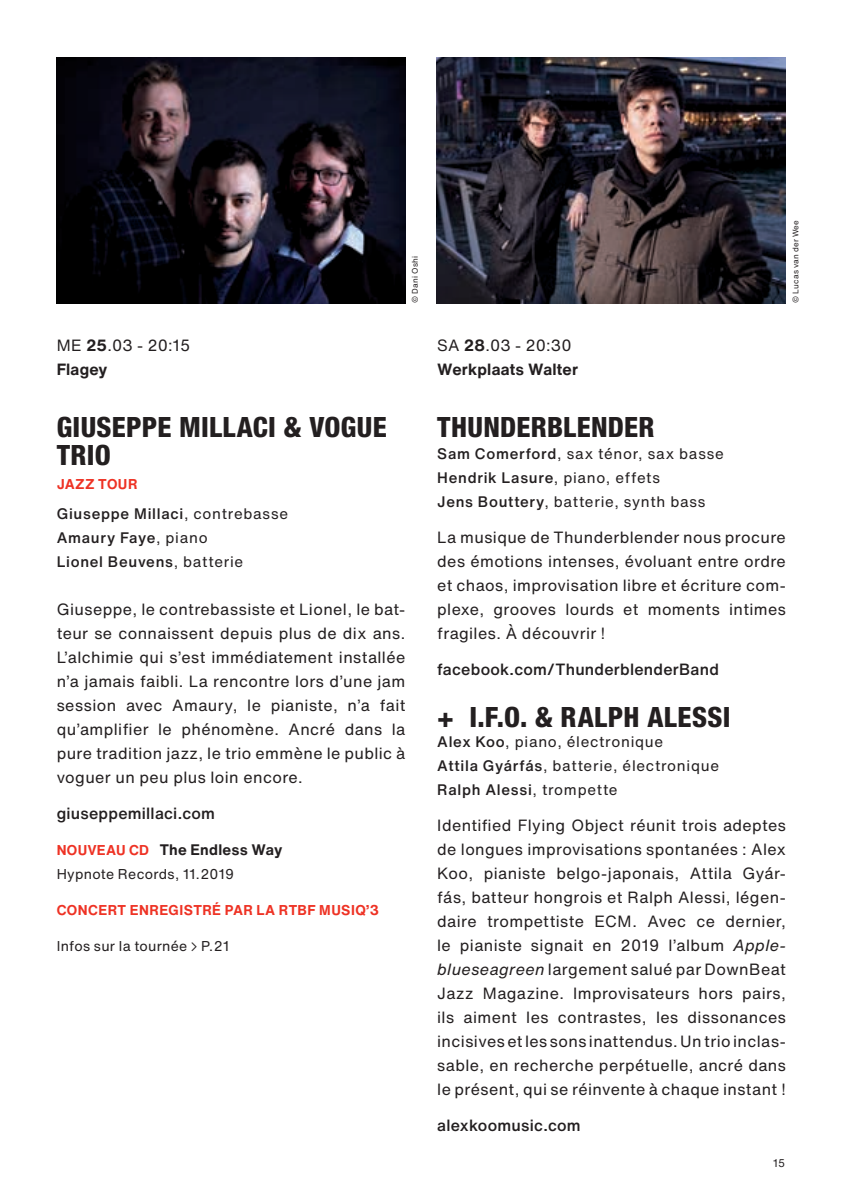
<style>
.page{position:relative;width:842px;height:1191px;background:#fff}
.page>*{position:absolute;margin:0;border:0;box-sizing:border-box;transform-origin:0 0}
.t1{font:800 condensed 28px/28px "Helvetica Neue";letter-spacing:.01em;color:#231f20}
.t2{font:16px/24px "Helvetica Now Text";letter-spacing:.025em;color:#231f20;text-align:justify}
.t3{font:500 16px "Helvetica Now Text";letter-spacing:.015em;color:#231f20}
.t4{font:700 16px/24px "Helvetica Now Text";letter-spacing:.01em;color:#231f20}
.t5{font:15px/24px "Helvetica Now Text";letter-spacing:.05em;color:#231f20}
.t6{font:500 15px/24px "Helvetica Now Text";letter-spacing:.045em;color:#231f20}
.t7{font:700 15px "Helvetica Now Text";letter-spacing:.005em;color:#231f20}
.t8{font:700 14px "Helvetica Now Text";letter-spacing:.035em;color:#ee3224}
.t9{font:14px "Helvetica Now Text";letter-spacing:.02em;color:#231f20}
.t10{font:11px "Helvetica Now Text";color:#231f20}
.t11{font:8px "Helvetica Now Text";letter-spacing:.025em;color:#231f20}
.s1{font-weight:700}
.s2{font-weight:400}
.s3{font-size:14px;color:#ee3224}
.s4{font-family:"Akkurat"}
.s5{font-weight:500}
.s6{font-style:italic}
</style>
<div class="page">
<img style="left:56px;top:57px;width:349px;height:246px">
<img style="left:437px;top:57px;width:349px;height:246px">
<p class="t11" style="left:409px;top:303px;width:48px;rotate:-90deg">© Dani Oshi</p>
<p class="t2" style="left:57px;top:333px;width:135px">ME <span class="s1">25</span>.03 - 20:15<br><span class="s1">FLAGEY</span></p>
<h1 class="t1" style="left:57px;top:412px;width:332px">GIUSEPPE MILLACI &amp; VOGUE<br>TRIO</h1>
<p class="t8" style="left:57px;top:473px;width:78px">JAZZ TOUR</p>
<p class="t6" style="left:57px;top:501px;width:233px">Giuseppe Millaci<span class="s2">, contrebasse<br></span>Amaury Faye<span class="s2">, piano<br></span>Lionel Beuvens<span class="s2">, batterie</span></p>
<p class="t2" style="left:57px;top:597px;width:350px">Giuseppe, le contrebassiste et Lionel, le bat&shy;teur se connaissent depuis plus de dix ans.<br>L’alchimie qui s’est immédiatement installée n’a jamais faibli. La rencontre lors d’une jam session avec Amaury, le pianiste, n’a fait qu’amplifier le phénomène. Ancré dans la pure tradition jazz, le trio emmène le public à voguer un peu plus loin encore.</p>
<p class="t3" style="left:57px;top:801px;width:160px">giuseppemillaci.com</p>
<p class="t8" style="left:57px;top:839px;width:11px">NOU</p>
<p class="t7" style="left:87px;top:838px;width:197px"><span class="s3">VEAU CD</span> THE ENDLESS WAY</p>
<p class="t9" style="left:57px;top:863px;width:179px">Hypnote Records, 11.2019</p>
<p class="t8" style="left:57px;top:899px;width:147px">CONCERT ENREGISTRÉ</p>
<p class="t8" style="left:225px;top:899px;width:156px">PAR LA RTBF MUSIQ’3</p>
<p class="t9" style="left:57px;top:935px;width:174px">Infos sur la tournée <span class="s4">&gt;</span> P.21</p>
<p class="t11" style="left:789px;top:303px;width:84px;rotate:-90deg">© Lucas van der Wee</p>
<p class="t4" style="left:437px;top:333px;width:142px"><span class="s2">SA</span> 28<span class="s2">.03 - 20:30<br></span>WERKPLAATS WALTER</p>
<h1 class="t1" style="left:437px;top:412px;width:217px">THUNDERBLENDER</h1>
<p class="t5" style="left:437px;top:441px;width:288px"><span class="s5">Sam Comerford</span>, sax ténor, sax basse<br><span class="s5">Hendrik Lasure</span>, piano, effets<br><span class="s5">Jens Bouttery</span>, batterie, synth bass</p>
<p class="t2" style="left:437px;top:525px;width:350px">La musique de Thunderblender nous procure des émotions intenses, évoluant entre ordre et chaos, improvisation libre et écriture com&shy;plexe, grooves lourds et moments intimes fragiles. à découvrir !</p>
<p class="t3" style="left:437px;top:657px;width:283px">facebook.com/ThunderblenderBand</p>
<h1 class="t1" style="left:437px;top:702px;width:295px">+ I.F.O. &amp; RALPH ALESSI</h1>
<p class="t5" style="left:437px;top:729px;width:283px"><span class="s5">Alex Koo</span>, piano, électronique<br><span class="s5">Attila Gyárfás</span>, batterie, électronique<br><span class="s5">Ralph Alessi</span>, trompette</p>
<p class="t2" style="left:437px;top:813px;width:350px">Identified Flying Object réunit trois adeptes de longues improvisations spontanées : Alex Koo, pianiste belgo-japonais, Attila Gyár&shy;fás, batteur hongrois et Ralph Alessi, légen&shy;daire trompettiste ECM. Avec ce dernier, le pianiste signait en 2019 l’album <span class="s6">Apple&shy;blueseagreen</span> largement salué par DownBeat Jazz Magazine. Improvisateurs hors pairs, ils aiment les contrastes, les dissonances incisives et les sons inattendus. Un trio inclas&shy;sable, en recherche perpétuelle, ancré dans le présent, qui se réinvente à chaque instant !</p>
<p class="t3" style="left:437px;top:1113px;width:145px">alexkoomusic.com</p>
<p class="t10" style="left:773px;top:1155px;width:14px">15</p>
</div>
